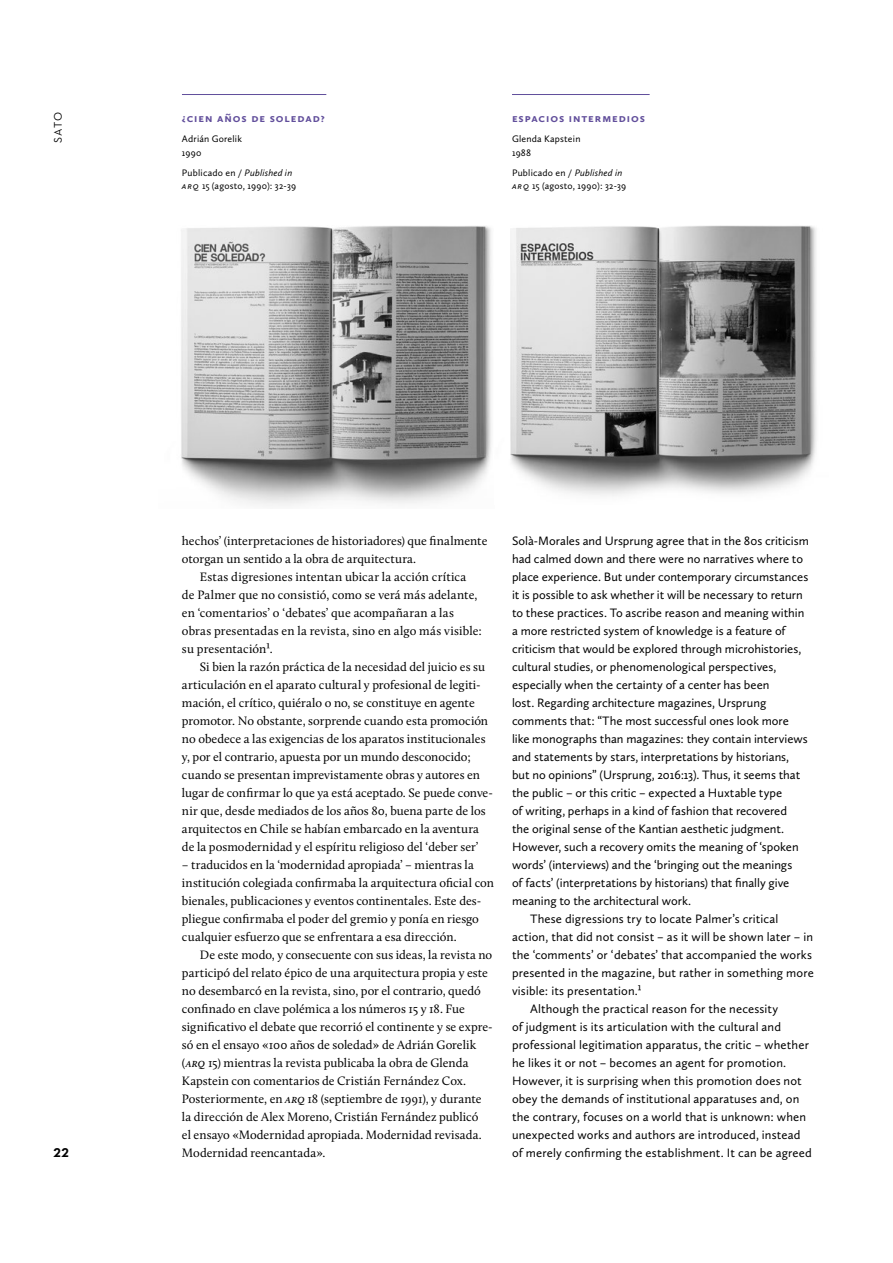
<style>
.page{position:relative;width:893px;height:1263px;background:#fff}
.page>*{position:absolute;margin:0;border:0;box-sizing:border-box;transform-origin:0 0}
.t1{font:700 13.05px "Neutraface 2 Text";color:#000}
.t2{font:12.6px/18px "Calluna";color:#000}
.t3{font:12.6px "Calluna Sans";color:#000}
.t4{font:700 12px "Calluna Sans";letter-spacing:.075em;color:#614e9b}
.t5{font:11.25px "Neutraface 2 Text";color:#000}
.t6{font:9.75px/13.5px "Calluna Sans";letter-spacing:.02em;color:#000}
.s1{font-style:italic}
</style>
<div class="page">
<img style="left:181px;top:226px;width:310px;height:280px">
<img style="left:510px;top:225px;width:307px;height:271px">
<hr style="left:182px;top:94px;width:144px;height:1px;background:#614e9b">
<hr style="left:512px;top:94px;width:137px;height:1px;background:#614e9b">
<p class="t5" style="left:51px;top:143px;width:33px;rotate:-90deg">SATO</p>
<p class="t4" style="left:182px;top:110px;width:144px">¿Cien años de soledad?</p>
<p class="t6" style="left:182px;top:132px;width:61px">Adrián Gorelik<br>1990</p>
<p class="t6" style="left:182px;top:166px;width:116px">Publicado en / <span class="s1">Published in arq</span> 15 (agosto, 1990): 32-39</p>
<p class="t4" style="left:512px;top:110px;width:135px">Espacios intermedios</p>
<p class="t6" style="left:512px;top:132px;width:70px">Glenda Kapstein<br>1988</p>
<p class="t6" style="left:512px;top:166px;width:116px">Publicado en / <span class="s1">Published in arq</span> 15 (agosto, 1990): 32-39</p>
<p class="t1" style="left:54px;top:1144px;width:17px">22</p>
<p class="t2" style="left:182px;top:532px;width:307px">hechos’ (interpretaciones de historiadores) que finalmente</p>
<p class="t2" style="left:182px;top:550px;width:236px">otorgan un sentido a la obra de arquitectura.</p>
<p class="t2" style="left:200px;top:568px;width:268px">Estas digresiones intentan ubicar la acción crítica</p>
<p class="t2" style="left:182px;top:586px;width:297px">de Palmer que no consistió, como se verá más adelante,</p>
<p class="t2" style="left:182px;top:604px;width:273px">en ‘comentarios’ o ‘debates’ que acompañaran a las</p>
<p class="t2" style="left:182px;top:622px;width:301px">obras presentadas en la revista, sino en algo más visible:</p>
<p class="t2" style="left:182px;top:640px;width:92px">su presentación1.</p>
<p class="t2" style="left:200px;top:658px;width:287px">Si bien la razón práctica de la necesidad del juicio es su</p>
<p class="t2" style="left:182px;top:676px;width:300px">articulación en el aparato cultural y profesional de legiti-</p>
<p class="t2" style="left:182px;top:694px;width:294px">mación, el crítico, quiéralo o no, se constituye en agente</p>
<p class="t2" style="left:182px;top:712px;width:308px">promotor. No obstante, sorprende cuando esta promoción</p>
<p class="t2" style="left:182px;top:730px;width:305px">no obedece a las exigencias de los aparatos institucionales</p>
<p class="t2" style="left:182px;top:748px;width:290px">y, por el contrario, apuesta por un mundo desconocido;</p>
<p class="t2" style="left:182px;top:766px;width:300px">cuando se presentan imprevistamente obras y autores en</p>
<p class="t2" style="left:182px;top:784px;width:312px">lugar de confirmar lo que ya está aceptado. Se puede conve-</p>
<p class="t2" style="left:182px;top:802px;width:305px">nir que, desde mediados de los años 80, buena parte de los</p>
<p class="t2" style="left:182px;top:820px;width:298px">arquitectos en Chile se habían embarcado en la aventura</p>
<p class="t2" style="left:182px;top:838px;width:298px">de la posmodernidad y el espíritu religioso del ‘deber ser’</p>
<p class="t2" style="left:182px;top:856px;width:313px">– traducidos en la ‘modernidad apropiada’ – mientras la institución colegiada confirmaba la arquitectura oficial con bienales, publicaciones y eventos continentales. Este des&shy;pliegue confirmaba el poder del gremio y ponía en riesgo cualquier esfuerzo que se enfrentara a esa dirección.</p>
<p class="t2" style="left:182px;top:946px;width:312px;text-indent:18px">De este modo, y consecuente con sus ideas, la revista no participó del relato épico de una arquitectura propia y este no desembarcó en la revista, sino, por el contrario, quedó confinado en clave polémica a los números 15 y 18. Fue significativo el debate que recorrió el continente y se expre&shy;só en el ensayo «100 años de soledad» de Adrián Gorelik (<span class="s1">arq</span> 15) mientras la revista publicaba la obra de Glenda Kapstein con comentarios de Cristián Fernández Cox.<br>Posteriormente, en <span class="s1">arq</span> 18 (septiembre de 1991), y durante la dirección de Alex Moreno, Cristián Fernández publicó<br>el ensayo «Modernidad apropiada. Modernidad revisada.<br>Modernidad reencantada».</p>
<p class="t3" style="left:512px;top:533px;width:298px">Solà-Morales and Ursprung agree that in the 80s criticism</p>
<p class="t3" style="left:512px;top:551px;width:292px">had calmed down and there were no narratives where to</p>
<p class="t3" style="left:512px;top:569px;width:298px">place experience. But under contemporary circumstances</p>
<p class="t3" style="left:512px;top:587px;width:292px">it is possible to ask whether it will be necessary to return</p>
<p class="t3" style="left:512px;top:605px;width:294px">to these practices. To ascribe reason and meaning within</p>
<p class="t3" style="left:512px;top:623px;width:276px">a more restricted system of knowledge is a feature of</p>
<p class="t3" style="left:512px;top:641px;width:291px">criticism that would be explored through microhistories,</p>
<p class="t3" style="left:512px;top:659px;width:266px">cultural studies, or phenomenological perspectives,</p>
<p class="t3" style="left:512px;top:677px;width:259px">especially when the certainty of a center has been</p>
<p class="t3" style="left:512px;top:695px;width:256px">lost. Regarding architecture magazines, Ursprung</p>
<p class="t3" style="left:512px;top:713px;width:278px">comments that: “The most successful ones look more</p>
<p class="t3" style="left:512px;top:731px;width:297px">like monographs than magazines: they contain interviews</p>
<p class="t3" style="left:512px;top:749px;width:279px">and statements by stars, interpretations by historians,</p>
<p class="t3" style="left:512px;top:767px;width:290px">but no opinions” (Ursprung, 2016:13). Thus, it seems that</p>
<p class="t3" style="left:512px;top:785px;width:272px">the public – or this critic – expected a Huxtable type</p>
<p class="t3" style="left:512px;top:803px;width:276px">of writing, perhaps in a kind of fashion that recovered</p>
<p class="t3" style="left:512px;top:821px;width:274px">the original sense of the Kantian aesthetic judgment.</p>
<p class="t3" style="left:512px;top:839px;width:288px">However, such a recovery omits the meaning of ‘spoken</p>
<p class="t3" style="left:512px;top:857px;width:282px">words’ (interviews) and the ‘bringing out the meanings</p>
<p class="t3" style="left:512px;top:875px;width:279px">of facts’ (interpretations by historians) that finally give</p>
<p class="t3" style="left:512px;top:893px;width:181px">meaning to the architectural work.</p>
<p class="t3" style="left:530px;top:911px;width:250px">These digressions try to locate Palmer’s critical</p>
<p class="t3" style="left:512px;top:929px;width:302px">action, that did not consist – as it will be shown later – in</p>
<p class="t3" style="left:512px;top:947px;width:301px">the ‘comments’ or ‘debates’ that accompanied the works</p>
<p class="t3" style="left:512px;top:965px;width:303px">presented in the magazine, but rather in something more</p>
<p class="t3" style="left:512px;top:983px;width:131px">visible: its presentation.1</p>
<p class="t3" style="left:530px;top:1001px;width:250px">Although the practical reason for the necessity</p>
<p class="t3" style="left:512px;top:1019px;width:270px">of judgment is its articulation with the cultural and</p>
<p class="t3" style="left:512px;top:1037px;width:298px">professional legitimation apparatus, the critic – whether</p>
<p class="t3" style="left:512px;top:1055px;width:276px">he likes it or not – becomes an agent for promotion.</p>
<p class="t3" style="left:512px;top:1073px;width:291px">However, it is surprising when this promotion does not</p>
<p class="t3" style="left:512px;top:1091px;width:289px">obey the demands of institutional apparatuses and, on</p>
<p class="t3" style="left:512px;top:1109px;width:295px">the contrary, focuses on a world that is unknown: when</p>
<p class="t3" style="left:512px;top:1127px;width:290px">unexpected works and authors are introduced, instead</p>
<p class="t3" style="left:512px;top:1145px;width:301px">of merely confirming the establishment. It can be agreed</p>
</div>
